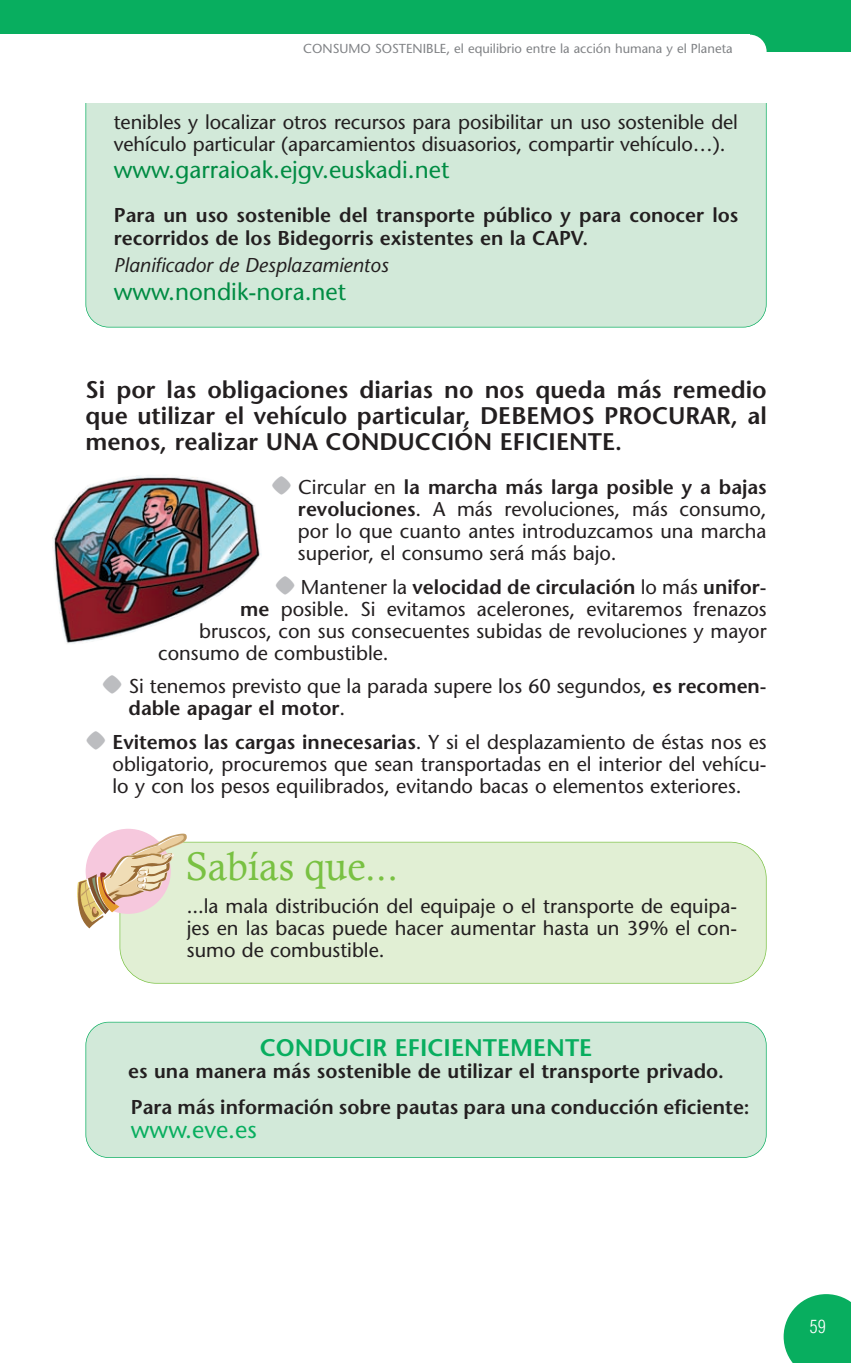
<style>
.page{position:relative;width:851px;height:1363px;background:#fff}
.page>*{position:absolute;margin:0;border:0;box-sizing:border-box;transform-origin:0 0}
.t1{font:40px "Calisto";color:#79c142}
.t2{font:600 24px/26px "Stone Sans";color:#231f20;text-align:justify}
.t3{font:24px "Stone Sans";color:#008c43}
.t4{font:600 24px "Stone Sans";color:#08ae5f}
.t5{font:24px "Stone Sans";color:#08ae5f}
.t6{font:20px/22px "Stone Sans";color:#231f20;text-align:justify}
.t7{font:600 20px/35.4px "Stone Sans";color:#231f20}
.t8{font:italic 20px "Stone Sans";color:#231f20}
.t9{font:300 condensed 18px "Helvetica";color:#fff}
.t10{font:13px "Stone Sans";color:#808285}
.s1{font-family:"Distro Bats";font-size:24px;color:#bcbdc0}
.s2{font-weight:600}
.s3{font-family:"Distro Bats";font-weight:400;font-size:24px;color:#bcbdc0}
.s4{font-weight:400}
</style>
<div class="page">
<img style="left:52px;top:475px;width:209px;height:169px">
<svg style="left:783px;top:1294px;width:67px;height:68px;background:#26b872"></svg>
<div style="left:0;top:0;width:850px;height:52px;background:#08ae5f"></div>
<div style="left:732px;top:35px;width:34px;height:34px;background:#fff;border-radius:50%"></div>
<div style="left:0;top:35px;width:749px;height:34px;background:#fff"></div>
<div style="left:120px;top:842px;width:645px;height:141px;background:#e1efd4;border-radius:36px"></div>
<div style="left:119px;top:841px;width:647px;height:142px;border:1px solid #79c142;border-radius:37px"></div>
<svg style="left:77px;top:833px;width:109px;height:95px"></svg>
<div style="left:86px;top:1021px;width:679px;height:136px;background:#d2e9d9;border-radius:23px"></div>
<div style="left:85px;top:1021px;width:681px;height:136px;border:1px solid #08ae5f;border-radius:23px"></div>
<div style="left:86px;top:73px;width:679px;height:254px;background:#d2e9d9;border-radius:23px"></div>
<div style="left:76px;top:65px;width:703px;height:38px;background:#fff"></div>
<p class="t10" style="left:303px;top:43px;width:430px">CONSUMO SOSTENIBLE, el equilibrio entre la acción humana y el Planeta</p>
<p class="t6" style="left:114px;top:113px;width:625px">tenibles y localizar otros recursos para posibilitar un uso sostenible del vehículo particular (aparcamientos disuasorios, compartir vehículo…).</p>
<p class="t3" style="left:114px;top:161px;width:337px">www.garraioak.ejgv.euskadi.net</p>
<p class="t7" style="left:114px;top:206px;width:625px;line-height:22px">Para un uso sostenible del transporte público y para conocer los recorridos de los Bidegorris existentes en la CAPV.</p>
<p class="t8" style="left:114px;top:257px;width:276px">Planificador de Desplazamientos</p>
<p class="t3" style="left:114px;top:282px;width:233px">www.nondik-nora.net</p>
<p class="t2" style="left:85px;top:379px;width:682px">Si por las obligaciones diarias no nos queda más remedio que utilizar el vehículo particular, DEBEMOS PROCURAR, al menos, realizar UNA CONDUCCIÓN EFICIENTE.</p>
<p class="t6" style="left:298px;top:478px;width:470px;text-indent:-27px"><span class="s1">[</span> Circular en <span class="s2">la marcha más larga posible y a bajas revoluciones</span>. A más revoluciones, más consumo, por lo que cuanto antes introduzcamos una marcha superior, el consumo será más bajo.</p>
<p class="t7" style="left:275px;top:571px;width:493px"><span class="s3">[</span> <span class="s4">Mantener la</span> velocidad de circulación <span class="s4">lo más</span> unifor-</p>
<p class="t6" style="left:240px;top:600px;width:527px"><span class="s2">me</span> posible. Si evitamos acelerones, evitaremos frenazos</p>
<p class="t6" style="left:199px;top:622px;width:568px">bruscos, con sus consecuentes subidas de revoluciones y mayor</p>
<p class="t6" style="left:158px;top:644px;width:232px">consumo de combustible.</p>
<p class="t6" style="left:128px;top:677px;width:639px;text-indent:-27px"><span class="s1">[</span> Si tenemos previsto que la parada supere los 60 segundos, <span class="s2">es recomen&shy;dable apagar el motor</span>.</p>
<p class="t6" style="left:112px;top:732px;width:655px;text-indent:-27px"><span class="s1">[</span> <span class="s2">Evitemos las cargas innecesarias</span>. Y si el desplazamiento de éstas nos es obligatorio, procuremos que sean transportadas en el interior del vehícu&shy;lo y con los pesos equilibrados, evitando bacas o elementos exteriores.</p>
<p class="t1" style="left:186px;top:843px;width:214px">Sabías que...</p>
<p class="t6" style="left:187px;top:897px;width:551px">...la mala distribución del equipaje o el transporte de equipa&shy;jes en las bacas puede hacer aumentar hasta un 39% el con&shy;sumo de combustible.</p>
<p class="t4" style="left:260px;top:1038px;width:334px">CONDUCIR EFICIENTEMENTE</p>
<p class="t7" style="left:128px;top:1055px;width:622px">es una manera más sostenible de utilizar el transporte privado.<br>Para más información sobre pautas para una conducción eficiente:</p>
<p class="t5" style="left:131px;top:1119px;width:127px">www.eve.es</p>
<p class="t9" style="left:809px;top:1315px;width:17px">59</p>
</div>
